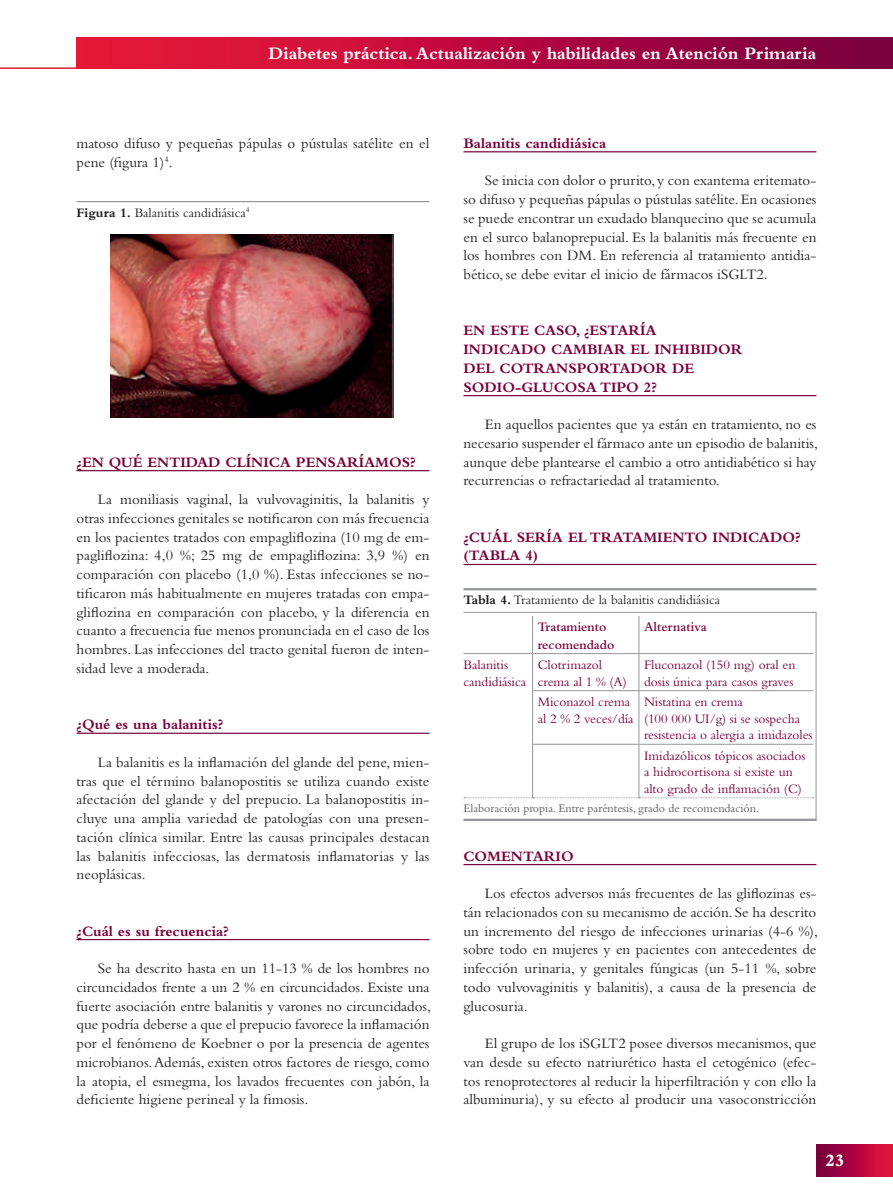
<style>
.page{position:relative;width:893px;height:1191px;background:#fff}
.page>*{position:absolute;margin:0;border:0;box-sizing:border-box;transform-origin:0 0}
.t1{font:700 18px "Bembo";color:#fff}
.t2{font:800 18px "Bembo";color:#fff}
.t3{font:15px/18.8px "Bembo";color:#231f20;text-align:justify}
.t4{font:700 15px/18.8px "Bembo";color:#7a003b}
.t5{font:13.5px/16.5px "Bembo";color:#7a003b}
.t6{font:13.5px/26.8px "Bembo";color:#231f20}
.t7{font:600 13.5px "Bembo";color:#7a003b}
.t8{font:12px "Bembo";color:#57585a}
.s1{font-weight:700}
.s2{font-weight:600;color:#7a003b}
</style>
<div class="page">
<hr style="left:0;top:67px;width:816px;height:2px;background:#e51836">
<div style="left:816px;top:1144px;width:77px;height:32px;background:linear-gradient(to right,#73003f,#e6143d)"></div>
<div style="left:77px;top:37px;width:816px;height:32px;background:linear-gradient(to right,#f21939,#7a0041)"></div>
<hr style="left:77px;top:470px;width:352px;height:1px;background:#7a003b">
<hr style="left:77px;top:732px;width:352px;height:2px;background:#7a003b">
<hr style="left:77px;top:939px;width:352px;height:1px;background:#7a003b">
<hr style="left:463px;top:151px;width:353px;height:1px;background:#7a003b">
<hr style="left:463px;top:395px;width:353px;height:1px;background:#7a003b">
<hr style="left:463px;top:564px;width:353px;height:1px;background:#7a003b">
<hr style="left:463px;top:864px;width:353px;height:1px;background:#7a003b">
<hr style="left:463px;top:588px;width:353px;height:2px;background:#939598">
<hr style="left:463px;top:612px;width:353px;height:1px;background:#939598">
<hr style="left:463px;top:818px;width:353px;height:3px;background:#939598">
<hr style="left:532px;top:616px;width:1px;height:37px;background:#939598">
<hr style="left:638px;top:616px;width:1px;height:37px;background:#939598">
<hr style="left:463px;top:653px;width:70px;height:1px;background:#939598">
<hr style="left:533px;top:653px;width:106px;height:1px;background:#939598">
<hr style="left:532px;top:654px;width:1px;height:36px;background:#939598">
<hr style="left:639px;top:653px;width:174px;height:1px;background:#939598">
<hr style="left:638px;top:654px;width:1px;height:36px;background:#939598">
<hr style="left:532px;top:690px;width:107px;height:1px;background:#939598">
<hr style="left:532px;top:691px;width:1px;height:53px;background:#939598">
<hr style="left:639px;top:690px;width:174px;height:1px;background:#939598">
<hr style="left:638px;top:691px;width:1px;height:53px;background:#939598">
<hr style="left:532px;top:744px;width:107px;height:1px;background:#939598">
<hr style="left:532px;top:744px;width:1px;height:53px;background:#939598">
<hr style="left:639px;top:744px;width:174px;height:1px;background:#939598">
<hr style="left:638px;top:744px;width:1px;height:53px;background:#939598">
<svg style="left:464px;top:797px;width:350px;height:1px"></svg>
<hr style="left:816px;top:612px;width:1px;height:209px;background:#939598">
<hr style="left:77px;top:201px;width:352px;height:1px;background:#939598">
<img style="left:111px;top:235px;width:283px;height:183px">
<p class="t1" style="left:269px;top:43px;width:549px">Diabetes práctica. Actualización y habilidades en Atención Primaria</p>
<p class="t3" style="left:77px;top:133px;width:354px">matoso difuso y pequeñas pápulas o pústulas satélite en el pene (figura 1)<sup>4</sup>.</p>
<p class="t6" style="left:77px;top:199px;width:175px"><span class="s1">Figura 1.</span> Balanitis candidiásica<sup>4</sup></p>
<p class="t4" style="left:77px;top:452px;width:341px">¿EN QUÉ ENTIDAD CLÍNICA PENSARÍAMOS?</p>
<p class="t3" style="left:77px;top:490px;width:354px;text-indent:21px">La moniliasis vaginal, la vulvovaginitis, la balanitis y otras infecciones genitales se notificaron con más frecuencia en los pacientes tratados con empagliflozina (10 mg de em&shy;pagliflozina: 4,0 %; 25 mg de empagliflozina: 3,9 %) en comparación con placebo (1,0 %). Estas infecciones se no&shy;tificaron más habitualmente en mujeres tratadas con empa&shy;gliflozina en comparación con placebo, y la diferencia en cuanto a frecuencia fue menos pronunciada en el caso de los hombres. Las infecciones del tracto genital fueron de inten&shy;sidad leve a moderada.</p>
<p class="t4" style="left:77px;top:715px;width:148px">¿Qué es una balanitis?</p>
<p class="t3" style="left:77px;top:752px;width:354px;text-indent:21px">La balanitis es la inflamación del glande del pene, mien&shy;tras que el término balanopostitis se utiliza cuando existe afectación del glande y del prepucio. La balanopostitis in&shy;cluye una amplia variedad de patologías con una presen&shy;tación clínica similar. Entre las causas principales destacan las balanitis infecciosas, las dermatosis inflamatorias y las neoplásicas.</p>
<p class="t4" style="left:77px;top:921px;width:154px">¿Cuál es su frecuencia?</p>
<p class="t3" style="left:77px;top:958px;width:356px;text-indent:21px">Se ha descrito hasta en un 11-13 % de los hombres no circuncidados frente a un 2 % en circuncidados. Existe una fuerte asociación entre balanitis y varones no circuncidados, que podría deberse a que el prepucio favorece la inflamación por el fenómeno de Koebner o por la presencia de agentes microbianos. Además, existen otros factores de riesgo, como la atopia, el esmegma, los lavados frecuentes con jabón, la deficiente higiene perineal y la fimosis.</p>
<p class="t4" style="left:463px;top:134px;width:144px">Balanitis candidiásica</p>
<p class="t3" style="left:463px;top:171px;width:354px;text-indent:21px">Se inicia con dolor o prurito, y con exantema eritemato&shy;so difuso y pequeñas pápulas o pústulas satélite. En ocasiones se puede encontrar un exudado blanquecino que se acumula en el surco balanoprepucial. Es la balanitis más frecuente en los hombres con DM. En referencia al tratamiento antidia&shy;bético, se debe evitar el inicio de fármacos iSGLT2.</p>
<p class="t4" style="left:463px;top:321px;width:281px">EN ESTE CASO, ¿ESTARÍA<br>INDICADO CAMBIAR EL INHIBIDOR<br>DEL COTRANSPORTADOR DE<br>SODIO-GLUCOSA TIPO 2?</p>
<p class="t3" style="left:463px;top:415px;width:356px;text-indent:21px">En aquellos pacientes que ya están en tratamiento, no es necesario suspender el fármaco ante un episodio de balanitis, aunque debe plantearse el cambio a otro antidiabético si hay recurrencias o refractariedad al tratamiento.</p>
<p class="t4" style="left:463px;top:527px;width:339px">¿CUÁL SERÍA EL TRATAMIENTO INDICADO? (TABLA 4)</p>
<p class="t6" style="left:538px;top:586px;width:184px;text-indent:-74px"><span class="s1">Tabla 4.</span>Tratamiento de la balanitis candidiásica<br><span class="s2">Tratamiento</span></p>
<p class="t7" style="left:538px;top:637px;width:78px">recomendado</p>
<p class="t7" style="left:644px;top:619px;width:64px">Alternativa</p>
<p class="t5" style="left:463px;top:656px;width:64px">Balanitis candidiásica</p>
<p class="t5" style="left:538px;top:656px;width:91px">Clotrimazol crema al 1 % (A)</p>
<p class="t5" style="left:644px;top:656px;width:153px">Fluconazol (150 mg) oral en dosis única para casos graves</p>
<p class="t5" style="left:538px;top:693px;width:97px">Miconazol crema al 2 % 2 veces/día</p>
<p class="t5" style="left:644px;top:693px;width:170px">Nistatina en crema<br>(100 000 UI/g) si se sospecha resistencia o alergia a imidazoles</p>
<p class="t5" style="left:644px;top:747px;width:163px">Imidazólicos tópicos asociados a hidrocortisona si existe un alto grado de inflamación (C)</p>
<p class="t8" style="left:463px;top:801px;width:297px">Elaboración propia. Entre paréntesis, grado de recomendación.</p>
<p class="t4" style="left:463px;top:846px;width:112px">COMENTARIO</p>
<p class="t3" style="left:463px;top:883px;width:356px;text-indent:21px">Los efectos adversos más frecuentes de las gliflozinas es&shy;tán relacionados con su mecanismo de acción. Se ha descrito un incremento del riesgo de infecciones urinarias (4-6 %), sobre todo en mujeres y en pacientes con antecedentes de infección urinaria, y genitales fúngicas (un 5-11 %, sobre todo vulvovaginitis y balanitis), a causa de la presencia de glucosuria.</p>
<p class="t3" style="left:463px;top:1033px;width:354px;text-indent:21px">El grupo de los iSGLT2 posee diversos mecanismos, que van desde su efecto natriurético hasta el cetogénico (efec&shy;tos renoprotectores al reducir la hiperfiltración y con ello la albuminuria), y su efecto al producir una vasoconstricción</p>
<p class="t2" style="left:825px;top:1149px;width:21px">23</p>
</div>
